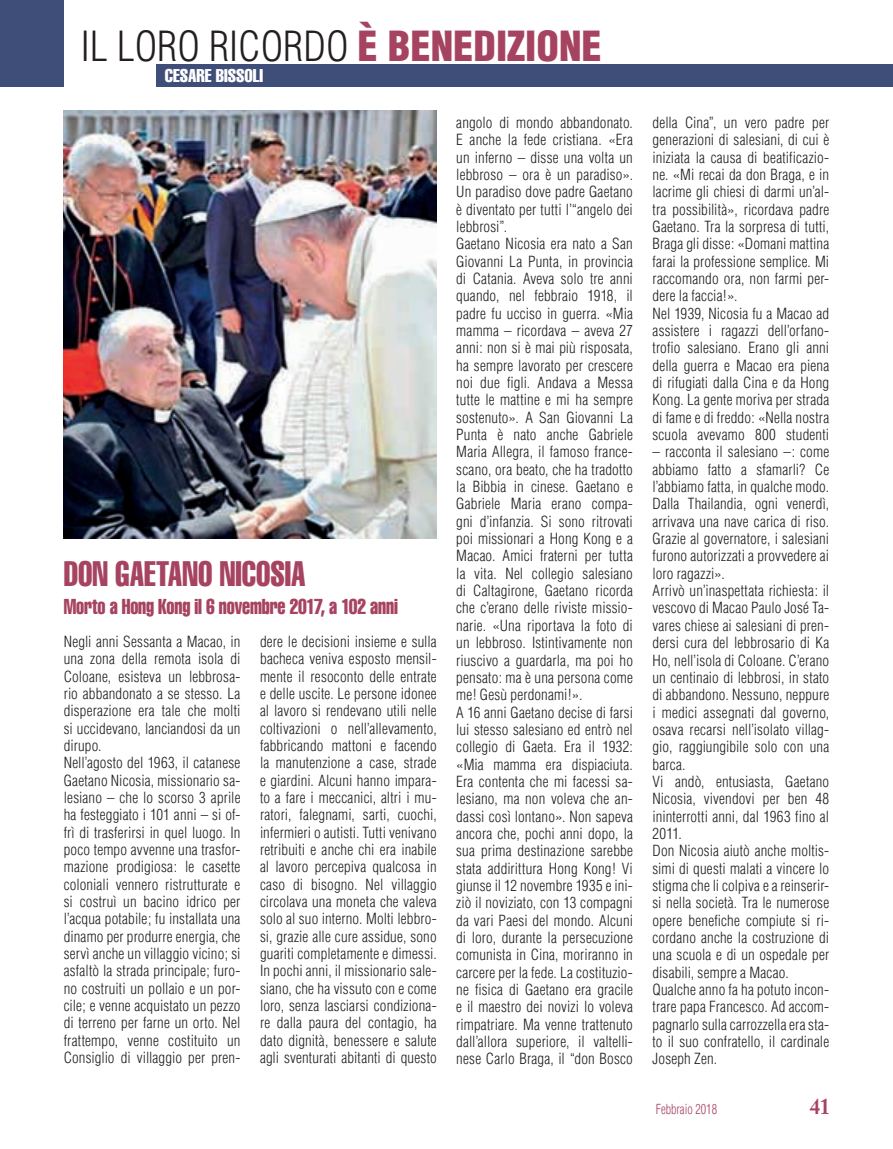
<style>
.page{position:relative;width:893px;height:1149px;background:#fff}
.page>*{position:absolute;margin:0;border:0;box-sizing:border-box;transform-origin:0 0}
.t1{font:300 condensed 40.5px "Helvetica";color:#231f20}
.t2{font:extra-condensed 34.5px "Helvetica";color:#a64361;scale:.9 1}
.t3{font:700 22.5px "Adobe Caslon Pro";color:#a64361;scale:.9 1}
.t4{font:extra-condensed 21px "Helvetica";letter-spacing:-.01em;color:#a64361;scale:.9 1}
.t5{font:extra-condensed 18px "Helvetica";color:#fff}
.t6{font:300 condensed 15px/17.4px "Helvetica";letter-spacing:.01em;color:#231f20}
.t7{font:300 condensed 13.5px "Helvetica";color:#a64361;scale:.9 1}
.s1{font-weight:900;color:#a64361}
</style>
<div class="page">
<div style="left:0;top:0;width:64px;height:86px;background:#3f4e79"></div>
<div style="left:156px;top:64px;width:737px;height:22px;background:#3f4e79"></div>
<img style="left:64px;top:111px;width:373px;height:427px">
<h1 class="t1" style="left:81px;top:21px;width:522px">IL LORO RICORDO <span class="s1">È BENEDIZIONE</span></h1>
<p class="t5" style="left:165px;top:64px;width:100px">CESARE BISSOLI</p>
<h2 class="t2" style="left:64px;top:551px;width:270px">DON GAETANO NICOSIA</h2>
<h3 class="t4" style="left:64px;top:593px;width:373px">Morto a Hong Kong il 6 novembre 2017, a 102 anni</h3>
<p class="t6" style="left:64px;top:632px;width:178px">Negli anni Sessanta a Macao, in una zona della remota isola di<br>Coloane, esisteva un lebbrosa&shy;rio abbandonato a se stesso. La disperazione era tale che molti si uccidevano, lanciandosi da un dirupo.<br>Nell’agosto del 1963, il catanese<br>Gaetano Nicosia, missionario sa&shy;lesiano – che lo scorso 3 aprile ha festeggiato i 101 anni – si of&shy;frì di trasferirsi in quel luogo. In poco tempo avvenne una trasfor&shy;mazione prodigiosa: le casette coloniali vennero ristrutturate e si costruì un bacino idrico per l’acqua potabile; fu installata una dinamo per produrre energia, che servì anche un villaggio vicino; si asfaltò la strada principale; furo&shy;no costruiti un pollaio e un por&shy;cile; e venne acquistato un pezzo di terreno per farne un orto. Nel frattempo, venne costituito un<br>Consiglio di villaggio per pren-</p>
<p class="t6" style="left:260px;top:632px;width:178px;text-align:justify">dere le decisioni insieme e sulla bacheca veniva esposto mensil&shy;mente il resoconto delle entrate e delle uscite. Le persone idonee al lavoro si rendevano utili nelle coltivazioni o nell’allevamento, fabbricando mattoni e facendo la manutenzione a case, strade e giardini. Alcuni hanno impara&shy;to a fare i meccanici, altri i mu&shy;ratori, falegnami, sarti, cuochi, infermieri o autisti. Tutti venivano retribuiti e anche chi era inabile al lavoro percepiva qualcosa in caso di bisogno. Nel villaggio circolava una moneta che valeva solo al suo interno. Molti lebbro&shy;si, grazie alle cure assidue, sono guariti completamente e dimessi.<br>In pochi anni, il missionario sale&shy;siano, che ha vissuto con e come loro, senza lasciarsi condiziona&shy;re dalla paura del contagio, ha dato dignità, benessere e salute agli sventurati abitanti di questo</p>
<p class="t6" style="left:456px;top:114px;width:178px">angolo di mondo abbandonato.<br>E anche la fede cristiana. «Era un inferno – disse una volta un lebbroso – ora è un paradiso».<br>Un paradiso dove padre Gaetano è diventato per tutti l’“angelo dei lebbrosi”.<br>Gaetano Nicosia era nato a San<br>Giovanni La Punta, in provincia di Catania. Aveva solo tre anni quando, nel febbraio 1918, il padre fu ucciso in guerra. «Mia mamma – ricordava – aveva 27 anni: non si è mai più risposata, ha sempre lavorato per crescere noi due figli. Andava a Messa tutte le mattine e mi ha sempre sostenuto». A San Giovanni La<br>Punta è nato anche Gabriele<br>Maria Allegra, il famoso france&shy;scano, ora beato, che ha tradotto la Bibbia in cinese. Gaetano e<br>Gabriele Maria erano compa&shy;gni d’infanzia. Si sono ritrovati poi missionari a Hong Kong e a<br>Macao. Amici fraterni per tutta la vita. Nel collegio salesiano di Caltagirone, Gaetano ricorda che c’erano delle riviste missio&shy;narie. «Una riportava la foto di un lebbroso. Istintivamente non riuscivo a guardarla, ma poi ho pensato: ma è una persona come me! Gesù perdonami!».<br>A 16 anni Gaetano decise di farsi lui stesso salesiano ed entrò nel collegio di Gaeta. Era il 1932: «Mia mamma era dispiaciuta.<br>Era contenta che mi facessi sa&shy;lesiano, ma non voleva che an&shy;dassi così lontano». Non sapeva ancora che, pochi anni dopo, la sua prima destinazione sarebbe stata addirittura Hong Kong! Vi giunse il 12 novembre 1935 e ini&shy;ziò il noviziato, con 13 compagni da vari Paesi del mondo. Alcuni di loro, durante la persecuzione comunista in Cina, moriranno in carcere per la fede. La costituzio&shy;ne fisica di Gaetano era gracile e il maestro dei novizi lo voleva rimpatriare. Ma venne trattenuto dall’allora superiore, il valtelli&shy;nese Carlo Braga, il “don Bosco</p>
<p class="t6" style="left:652px;top:114px;width:178px">della Cina”, un vero padre per generazioni di salesiani, di cui è iniziata la causa di beatificazio&shy;ne. «Mi recai da don Braga, e in lacrime gli chiesi di darmi un’al&shy;tra possibilità», ricordava padre<br>Gaetano. Tra la sorpresa di tutti,<br>Braga gli disse: «Domani mattina farai la professione semplice. Mi raccomando ora, non farmi per&shy;dere la faccia!».<br>Nel 1939, Nicosia fu a Macao ad assistere i ragazzi dell’orfano&shy;trofio salesiano. Erano gli anni della guerra e Macao era piena di rifugiati dalla Cina e da Hong<br>Kong. La gente moriva per strada di fame e di freddo: «Nella nostra scuola avevamo 800 studenti</p>
<p class="t6" style="left:652px;top:443px;width:178px">– racconta il salesiano –: come abbiamo fatto a sfamarli? Ce l’abbiamo fatta, in qualche modo.<br>Dalla Thailandia, ogni venerdì, arrivava una nave carica di riso.<br>Grazie al governatore, i salesiani furono autorizzati a provvedere ai loro ragazzi».<br>Arrivò un’inaspettata richiesta: il vescovo di Macao Paulo José Ta&shy;vares chiese ai salesiani di pren&shy;dersi cura del lebbrosario di Ka<br>Ho, nell’isola di Coloane. C’erano un centinaio di lebbrosi, in stato di abbandono. Nessuno, neppure i medici assegnati dal governo, osava recarsi nell’isolato villag&shy;gio, raggiungibile solo con una barca.<br>Vi andò, entusiasta, Gaetano<br>Nicosia, vivendovi per ben 48 ininterrotti anni, dal 1963 fino al<br>2011.<br>Don Nicosia aiutò anche moltis&shy;simi di questi malati a vincere lo stigma che li colpiva e a reinserir&shy;si nella società. Tra le numerose opere benefiche compiute si ri&shy;cordano anche la costruzione di una scuola e di un ospedale per disabili, sempre a Macao.<br>Qualche anno fa ha potuto incon&shy;trare papa Francesco. Ad accom&shy;pagnarlo sulla carrozzella era sta&shy;to il suo confratello, il cardinale<br>Joseph Zen.</p>
<p class="t7" style="left:656px;top:1100px;width:70px">Febbraio 2018</p>
<h3 class="t3" style="left:810px;top:1092px;width:24px">41</h3>
</div>
